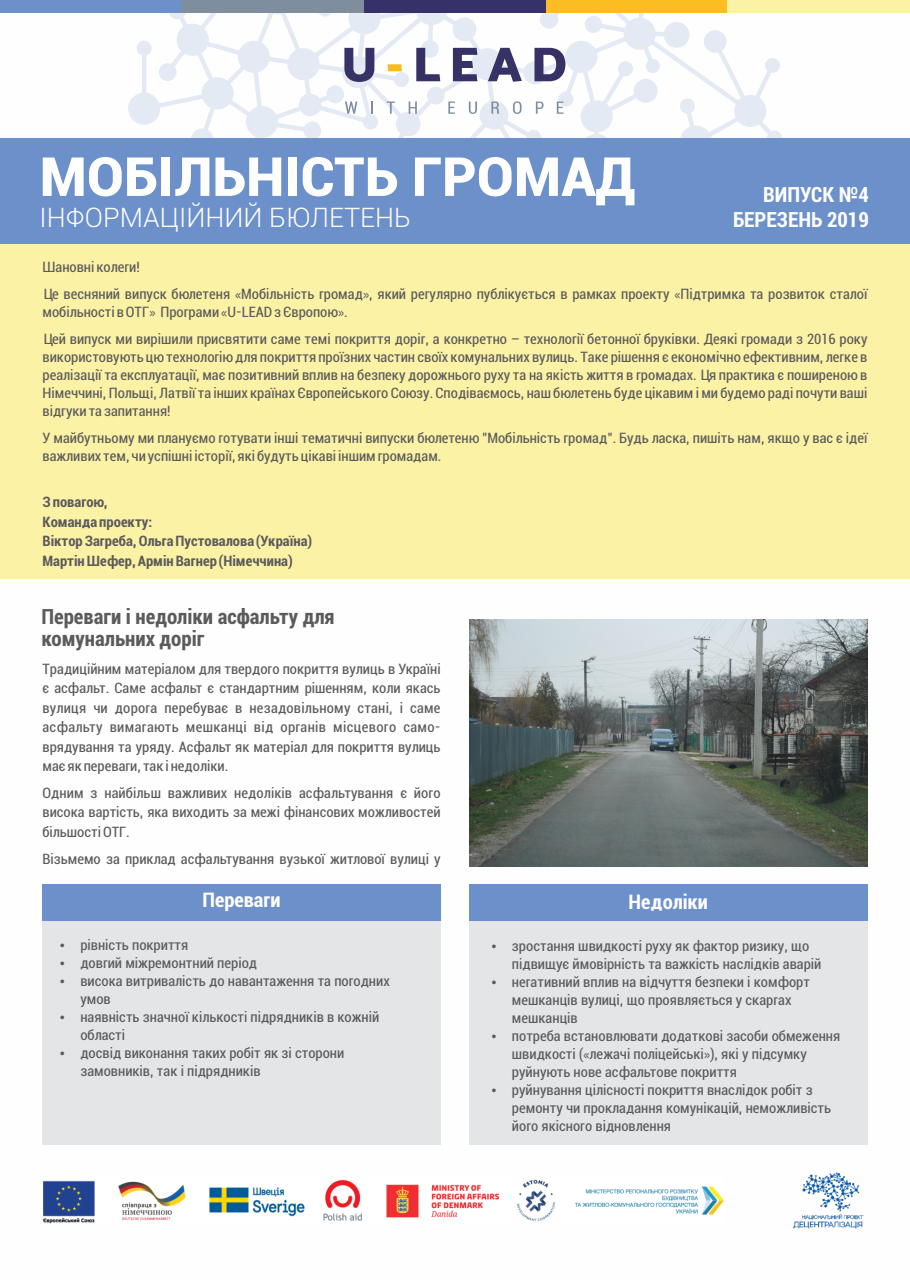
<style>
.page{position:relative;width:910px;height:1280px;background:#fff}
.page>*{position:absolute;margin:0;border:0;box-sizing:border-box;transform-origin:0 0}
.t1{font:900 54px "Roboto";color:#fefefe}
.t2{font:300 27px "Roboto";color:#fefefe}
.t3{font:700 21px/22.2px "Roboto Condensed";color:#5b5b5b}
.t4{font:700 21px/24.9px "Roboto Condensed";color:#fefefe;text-align:right}
.t5{font:700 condensed 21px "Roboto";color:#fefefe}
.t6{font:condensed 15px/18px "Roboto";color:#5b5b5b}
.t7{font:700 condensed 15px/19.5px "Roboto";color:#5b5b5b}
</style>
<div class="page">
<div style="left:0;top:138px;width:910px;height:106px;background:#6c90ca"></div>
<div style="left:0;top:0;width:182px;height:13px;background:#6c90ca"></div>
<div style="left:182px;top:0;width:182px;height:13px;background:#7e8e9e"></div>
<div style="left:364px;top:0;width:182px;height:13px;background:#363168"></div>
<div style="left:546px;top:0;width:182px;height:13px;background:#fbbd21"></div>
<div style="left:728px;top:0;width:182px;height:13px;background:#fcf2a5"></div>
<svg style="left:128px;top:13px;width:654px;height:125px"></svg>
<svg style="left:387px;top:64px;width:15px;height:7px"></svg>
<svg style="left:344px;top:48px;width:30px;height:34px"></svg>
<svg style="left:416px;top:48px;width:24px;height:33px"></svg>
<svg style="left:453px;top:48px;width:24px;height:33px"></svg>
<svg style="left:488px;top:48px;width:34px;height:34px"></svg>
<svg style="left:534px;top:48px;width:31px;height:33px"></svg>
<svg style="left:345px;top:102px;width:12px;height:12px"></svg>
<svg style="left:371px;top:102px;width:2px;height:12px"></svg>
<svg style="left:387px;top:102px;width:8px;height:12px"></svg>
<svg style="left:409px;top:102px;width:8px;height:12px"></svg>
<svg style="left:448px;top:102px;width:7px;height:12px"></svg>
<svg style="left:469px;top:102px;width:8px;height:12px"></svg>
<svg style="left:491px;top:102px;width:8px;height:12px"></svg>
<svg style="left:513px;top:101px;width:9px;height:13px"></svg>
<svg style="left:536px;top:102px;width:8px;height:12px"></svg>
<svg style="left:557px;top:102px;width:6px;height:12px"></svg>
<img style="left:43px;top:1179px;width:681px;height:45px">
<img style="left:793px;top:1172px;width:71px;height:57px">
<div style="left:0;top:244px;width:910px;height:335px;background:#fcf2a5"></div>
<div style="left:43px;top:884px;width:398px;height:37px;background:#6c90ca"></div>
<div style="left:469px;top:884px;width:398px;height:37px;background:#6c90ca"></div>
<div style="left:43px;top:921px;width:398px;height:223px;background:#e4e5e7"></div>
<div style="left:469px;top:921px;width:398px;height:223px;background:#e4e5e7"></div>
<img style="left:469px;top:619px;width:398px;height:248px">
<h1 class="t1" style="left:40px;top:155px;width:595px">МОБІЛЬНІСТЬ ГРОМАД</h1>
<h2 class="t2" style="left:40px;top:207px;width:372px">ІНФОРМАЦІЙНИЙ БЮЛЕТЕНЬ</h2>
<h3 class="t4" style="left:733px;top:182px;width:137px">ВИПУСК №4<br>БЕРЕЗЕНЬ 2019</h3>
<p class="t6" style="left:43px;top:255px;width:826px;line-height:27px">Шановні колеги!<br>Це весняний випуск бюлетеня «Мобільність громад», який регулярно публікується в рамках проекту «Підтримка та розвиток сталої</p>
<p class="t6" style="left:43px;top:300px;width:826px;line-height:27px">мобільності в ОТГ» Програми «U-LEAD з Європою».<br>Цей випуск ми вирішили присвятити саме темі покриття доріг, а конкретно – технології бетонної бруківки. Деякі громади з 2016 року</p>
<p class="t6" style="left:42px;top:349px;width:826px;text-align:justify">використовують цю технологію для покриття проїзних частин своїх комунальних вулиць. Таке рішення є економічно ефективним, легке в реалізації та експлуатації, має позитивний вплив на безпеку дорожнього руху та на якість життя в громадах. Ця практика є поширеною в Німеччині, Польщі, Латвії та інших країнах Європейського Союзу. Сподіваємось, наш бюлетень буде цікавим і ми будемо раді почути ваші відгуки та запитання!</p>
<p class="t6" style="left:42px;top:430px;width:826px">У майбутньому ми плануємо готувати інші тематичні випуски бюлетеню "Мобільність громад". Будь ласка, пишіть нам, якщо у вас є ідеї важливих тем, чи успішні історії, які будуть цікаві іншим громадам.</p>
<p class="t7" style="left:42px;top:494px;width:271px">З повагою,<br>Команда проекту:<br>Віктор Загреба, Ольга Пустовалова (Україна)<br>Мартін Шефер, Aрмін Вагнер (Німеччина)</p>
<h3 class="t3" style="left:41px;top:605px;width:295px">Переваги і недоліки асфальту для комунальних доріг</h3>
<p class="t6" style="left:42px;top:660px;width:400px;line-height:19.4px;text-align:justify">Традиційним матеріалом для твердого покриття вулиць в Україні є асфальт. Саме асфальт є стандартним рішенням, коли якась вулиця чи дорога перебуває в незадовільному стані, і саме асфальту вимагають мешканці від органів місцевого само&shy;врядування та уряду. Асфальт як матеріал для покриття вулиць має як переваги, так і недоліки.</p>
<p class="t6" style="left:42px;top:784px;width:400px;line-height:19.4px;text-align:justify">Одним з найбільш важливих недоліків асфальтування є його висока вартість, яка виходить за межі фінансових можливостей більшості ОТГ.</p>
<p class="t6" style="left:42px;top:851px;width:400px">Візьмемо за приклад асфальтування вузької житлової вулиці у</p>
<h3 class="t5" style="left:202px;top:892px;width:80px">Переваги</h3>
<h3 class="t5" style="left:628px;top:893px;width:81px">Недоліки</h3>
<p class="t6" style="left:80px;top:937px;width:311px">рівність покриття<br>довгий міжремонтний період<br>висока витривалість до навантаження та погодних умов<br>наявність значної кількості підрядників в кожній області<br>досвід виконання таких робіт як зі сторони замовників, так і підрядників</p>
<p class="t6" style="left:512px;top:938px;width:330px">зростання швидкості руху як фактор ризику, що підвищує ймовірність та важкість наслідків аварій негативний вплив на відчуття безпеки і комфорт мешканців вулиці, що проявляється у скаргах мешканців<br>потреба встановлювати додаткові засоби обмеження швидкості («лежачі поліцейські»), які у підсумку руйнують нове асфальтове покриття<br>руйнування цілісності покриття внаслідок робіт з ремонту чи прокладання комунікацій, неможливість його якісного відновлення</p>
</div>
